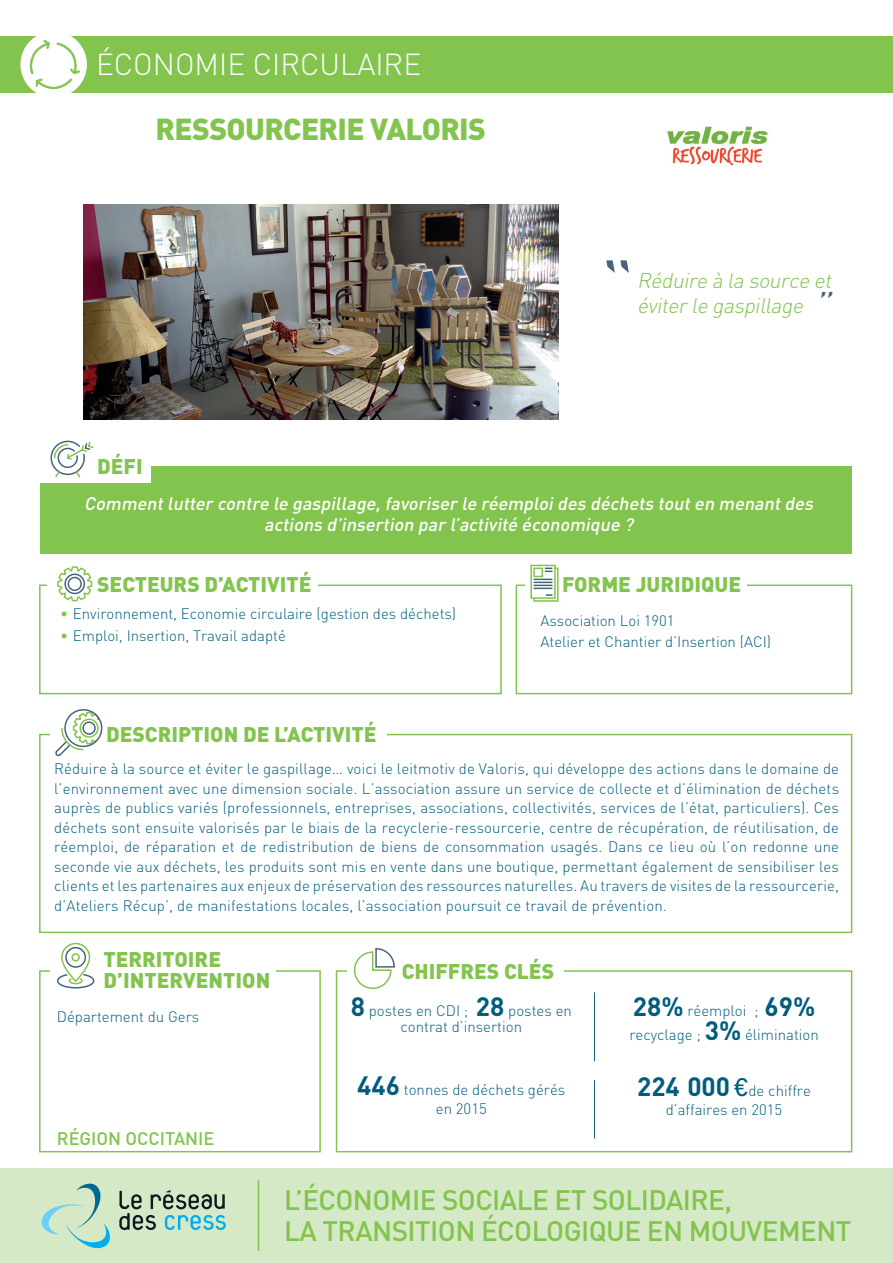
<style>
.page{position:relative;width:893px;height:1263px;background:#fff}
.page>*{position:absolute;margin:0;border:0;box-sizing:border-box;transform-origin:0 0}
.t1{font:italic 300 45px "DIN";color:#4a637c}
.t2{font:900 30px "DIN";letter-spacing:-.02em;color:#82c44d}
.t3{font:300 30px "DIN";color:#fff}
.t4{font:500 27.9px/30.8px "DIN";letter-spacing:-.02em;color:#82c44d}
.t5{font:900 21px/21px "DIN";color:#82c44d}
.t6{font:italic 300 21px/25.2px "DIN";color:#82c44d}
.t7{font:italic 500 18px/21.6px "DIN";color:#fff;text-align:center}
.t8{font:500 18px "DIN";color:#82c44d}
.t9{font:300 15px/19.5px "DIN";color:#005d7e;text-align:center}
.s1{color:#82c44d}
.s2{font-weight:700;font-size:26.25px}
.s3{font-family:"Acumin Variable Concept";font-weight:400;font-size:27px}
</style>
<div class="page">
<img style="left:84px;top:205px;width:474px;height:215px">
<div style="left:0;top:1168px;width:893px;height:95px;background:#d6e9c6"></div>
<hr style="left:258px;top:1180px;width:1px;height:71px;background:#82c44d">
<div style="left:516px;top:584px;width:336px;height:110px;border:2px solid #82c44d"></div>
<div style="left:39px;top:584px;width:463px;height:110px;border:2px solid #82c44d"></div>
<div style="left:525px;top:580px;width:222px;height:13px;background:#fff"></div>
<svg style="left:530px;top:564px;width:29px;height:38px"></svg>
<div style="left:39px;top:970px;width:282px;height:182px;border:2px solid #82c44d"></div>
<div style="left:50px;top:965px;width:225px;height:14px;background:#fff"></div>
<div style="left:336px;top:970px;width:516px;height:182px;border:2px solid #82c44d"></div>
<div style="left:347px;top:965px;width:217px;height:14px;background:#fff"></div>
<div style="left:47px;top:580px;width:271px;height:14px;background:#fff"></div>
<div style="left:40px;top:467px;width:812px;height:87px;background:#82c44d"></div>
<div style="left:28px;top:459px;width:122px;height:23px;background:#fff"></div>
<svg style="left:50px;top:440px;width:44px;height:38px"></svg>
<div style="left:61px;top:943px;width:29px;height:38px;border:2px solid #82c44d;border-radius:14px"></div>
<svg style="left:57px;top:973px;width:38px;height:16px"></svg>
<div style="left:65px;top:947px;width:21px;height:21px;border:2px solid #4a637c;border-radius:50%"></div>
<div style="left:71px;top:953px;width:9px;height:8px;border:2px solid #82c44d;border-radius:50%"></div>
<svg style="left:353px;top:948px;width:42px;height:41px"></svg>
<svg style="left:57px;top:566px;width:36px;height:36px"></svg>
<div style="left:39px;top:734px;width:813px;height:199px;border:2px solid #82c44d"></div>
<div style="left:50px;top:729px;width:337px;height:13px;background:#fff"></div>
<div style="left:64px;top:709px;width:38px;height:38px;border:2px solid #4a637c;border-radius:50%"></div>
<svg style="left:55px;top:711px;width:46px;height:46px"></svg>
<svg style="left:41px;top:1183px;width:69px;height:66px"></svg>
<svg style="left:119px;top:1190px;width:107px;height:40px"></svg>
<hr style="left:594px;top:992px;width:1px;height:69px;background:#005d7e">
<div style="left:0;top:36px;width:893px;height:57px;background:#82c44d"></div>
<div style="left:20px;top:31px;width:67px;height:67px;background:#fff;border-radius:50%"></div>
<svg style="left:29px;top:39px;width:52px;height:50px"></svg>
<hr style="left:594px;top:1080px;width:1px;height:58px;background:#005d7e">
<img style="left:667px;top:126px;width:101px;height:40px">
<h2 class="t3" style="left:96px;top:46px;width:327px">ÉCONOMIE CIRCULAIRE</h2>
<h2 class="t2" style="left:156px;top:110px;width:332px">RESSOURCERIE VALORIS</h2>
<h3 class="t5" style="left:97px;top:455px;width:47px">DÉFI</h3>
<h3 class="t6" style="left:637px;top:267px;width:200px">Réduire à la source et éviterle gaspillage</h3>
<h1 class="t1" style="left:813px;top:280px;width:30px">”</h1>
<p class="t7" style="left:84px;top:492px;width:734px">Commentlutter contre le gaspillage,favoriser le réemploides déchets touten menantdes actions d’insertion par l’activité économique ?</p>
<h3 class="t5" style="left:97px;top:573px;width:216px">SECTEURS D’ACTIVITÉ</h3>
<p class="t9" style="left:60px;top:604px;width:398px"><span class="s1">•</span> Environnement, Economie circulaire (gestion des déchets)</p>
<p class="t9" style="left:60px;top:625px;width:227px"><span class="s1">•</span> Emploi, Insertion, Travail adapté</p>
<h3 class="t5" style="left:106px;top:723px;width:272px">DESCRIPTION DE L’ACTIVITÉ</h3>
<h3 class="t5" style="left:562px;top:573px;width:181px">FORME JURIDIQUE</h3>
<p class="t9" style="left:540px;top:609px;width:232px;line-height:21.5px;text-align:left">Association Loi 1901<br>Atelier et Chantier d’Insertion (ACI)</p>
<p class="t9" style="left:54px;top:759px;width:786px;text-align:justify">Réduire à la source et éviter le gaspillage… voici le leitmotiv de Valoris, qui développe des actions dans le domaine de l’environnement avec une dimension sociale. L’association assure un service de collecte et d’élimination de déchets auprès de publics variés (professionnels, entreprises, associations, collectivités, services de l’état, particuliers). Ces déchets sont ensuite valorisés par le biais de la recyclerie-ressourcerie, centre de récupération, de réutilisation, de réemploi, de réparation et de redistribution de biens de consommation usagés. Dans ce lieu où l’on redonne une seconde vie aux déchets, les produits sont mis en vente dans une boutique, permettant également de sensibiliser les clients et les partenaires aux enjeux de préservation des ressources naturelles. Au travers de visites de la ressourcerie, d’Ateliers Récup’, de manifestations locales, l’association poursuit ce travail de prévention.</p>
<h3 class="t5" style="left:104px;top:947px;width:168px">TERRITOIRE<br>D’INTERVENTION</h3>
<p class="t9" style="left:57px;top:1007px;width:144px">Département du Gers</p>
<p class="t8" style="left:57px;top:1127px;width:159px">RÉGION OCCITANIE</p>
<h3 class="t5" style="left:402px;top:959px;width:154px">CHIFFRES CLÉS</h3>
<p class="t9" style="left:351px;top:1002px;width:223px;line-height:16.5px"><span class="s2">8</span> postes en CDI ; <span class="s2">28</span> postes en contrat d’insertion</p>
<p class="t9" style="left:629px;top:998px;width:191px;line-height:24px;text-align:left"><span class="s2">28%</span> réemploi ; <span class="s2">69% </span>recyclage ; <span class="s2">3%</span> élimination</p>
<p class="t9" style="left:357px;top:1079px;width:209px"><span class="s2">446</span> tonnes de déchets gérés en 2015</p>
<p class="t9" style="left:637px;top:1080px;width:175px"><span class="s2">224 000</span> <span class="s3">€</span>de chiffre d’affaires en 2015</p>
<h3 class="t4" style="left:284px;top:1184px;width:569px">L’ÉCONOMIE SOCIALE ET SOLIDAIRE,<br>LA TRANSITION ÉCOLOGIQUE EN MOUVEMENT</h3>
</div>
